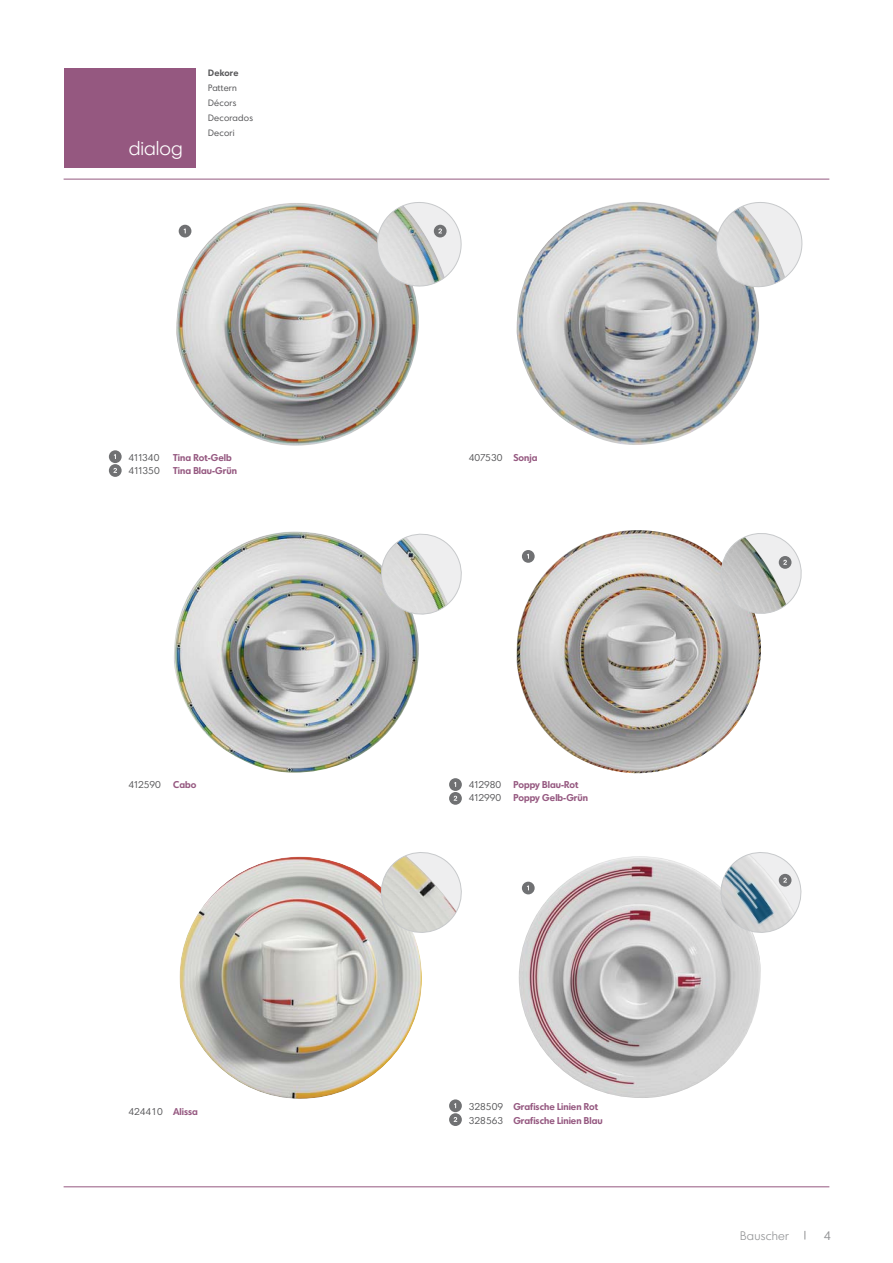
<style>
.page{position:relative;width:893px;height:1263px;background:#fff}
.page>*{position:absolute;margin:0;border:0;box-sizing:border-box;transform-origin:0 0}
.t1{font:300 19.5px "Bauscher";color:#fff}
.t2{font:300 12px "Bauscher";letter-spacing:.025em;color:#929395}
.t3{font:12px "Bauscher";color:#929395}
.t4{font:600 9.6px/12.8px "Bauscher";letter-spacing:.005em;color:#955880}
.t5{font:9.6px/12.8px "Bauscher";letter-spacing:.005em;color:#58585a}
.t6{font:9.6px/12.8px "Bauscher";letter-spacing:-.06em;color:#58585a}
.t7{font:9px/15px "Bauscher";letter-spacing:.025em;color:#58585a}
.t8{font:600 9px "Bauscher";letter-spacing:.025em;color:#58585a}
.s1{font-weight:600;color:#955880}
</style>
<div class="page">
<div style="left:64px;top:69px;width:131px;height:99px;background:#955880"></div>
<hr style="left:64px;top:179px;width:765px;height:1px;background:#955880">
<hr style="left:64px;top:1186px;width:765px;height:1px;background:#955880">
<img style="left:176px;top:203px;width:243px;height:243px">
<img style="left:516px;top:202px;width:243px;height:243px">
<svg style="left:710px;top:202px;width:93px;height:91px"></svg>
<img style="left:516px;top:530px;width:245px;height:243px">
<img style="left:174px;top:531px;width:245px;height:242px">
<img style="left:377px;top:531px;width:85px;height:88px">
<img style="left:179px;top:857px;width:243px;height:242px;border-radius:50%">
<svg style="left:376px;top:852px;width:86px;height:85px"></svg>
<img style="left:519px;top:856px;width:241px;height:242px;border-radius:119px">
<div style="left:449px;top:792px;width:13px;height:13px;background:#707173;border-radius:50%"></div>
<svg style="left:453px;top:796px;width:4px;height:5px"></svg>
<svg style="left:449px;top:778px;width:13px;height:13px"></svg>
<div style="left:449px;top:1113px;width:13px;height:13px;background:#707173;border-radius:50%"></div>
<svg style="left:453px;top:1117px;width:4px;height:5px"></svg>
<svg style="left:449px;top:1099px;width:13px;height:13px"></svg>
<div style="left:109px;top:464px;width:13px;height:13px;background:#707173;border-radius:50%"></div>
<svg style="left:113px;top:468px;width:4px;height:5px"></svg>
<svg style="left:109px;top:450px;width:13px;height:13px"></svg>
<div style="left:522px;top:550px;width:12px;height:13px;background:#707173;border-radius:50%"></div>
<div style="left:522px;top:882px;width:12px;height:12px;background:#707173;border-radius:50%"></div>
<svg style="left:372px;top:202px;width:90px;height:91px"></svg>
<div style="left:179px;top:225px;width:12px;height:12px;background:#707173;border-radius:50%"></div>
<svg style="left:715px;top:530px;width:87px;height:89px"></svg>
<svg style="left:716px;top:852px;width:86px;height:85px"></svg>
<h1 class="t1" style="left:129px;top:141px;width:55px">dialog</h1>
<p class="t8" style="left:208px;top:69px;width:32px">Dekore</p>
<p class="t7" style="left:208px;top:81px;width:46px">Pattern<br>Décors<br>Decorados<br>Decori</p>
<p class="t6" style="left:128px;top:452px;width:33px">411340<br>411350</p>
<p class="t4" style="left:173px;top:452px;width:65px">Tina Rot-Gelb<br>Tina Blau-Grün</p>
<p class="t5" style="left:128px;top:780px;width:34px">412590</p>
<p class="t4" style="left:173px;top:780px;width:25px">Cabo</p>
<p class="t5" style="left:469px;top:452px;width:35px">407530</p>
<p class="t4" style="left:513px;top:452px;width:26px">Sonja</p>
<p class="t5" style="left:469px;top:780px;width:34px">412980<br>412990</p>
<p class="t4" style="left:513px;top:780px;width:76px">Poppy Blau-Rot<br>Poppy Gelb-Grün</p>
<p class="t5" style="left:128px;top:1106px;width:71px">424410 <span class="s1">Alissa</span></p>
<p class="t4" style="left:513px;top:1101px;width:91px;line-height:13.5px">Grafische Linien Rot<br>Grafische Linien Blau</p>
<p class="t5" style="left:469px;top:1101px;width:36px;line-height:13.5px">328509<br>328563</p>
<p class="t2" style="left:740px;top:1231px;width:50px">Bauscher</p>
<p class="t3" style="left:823px;top:1231px;width:9px">4</p>
</div>
